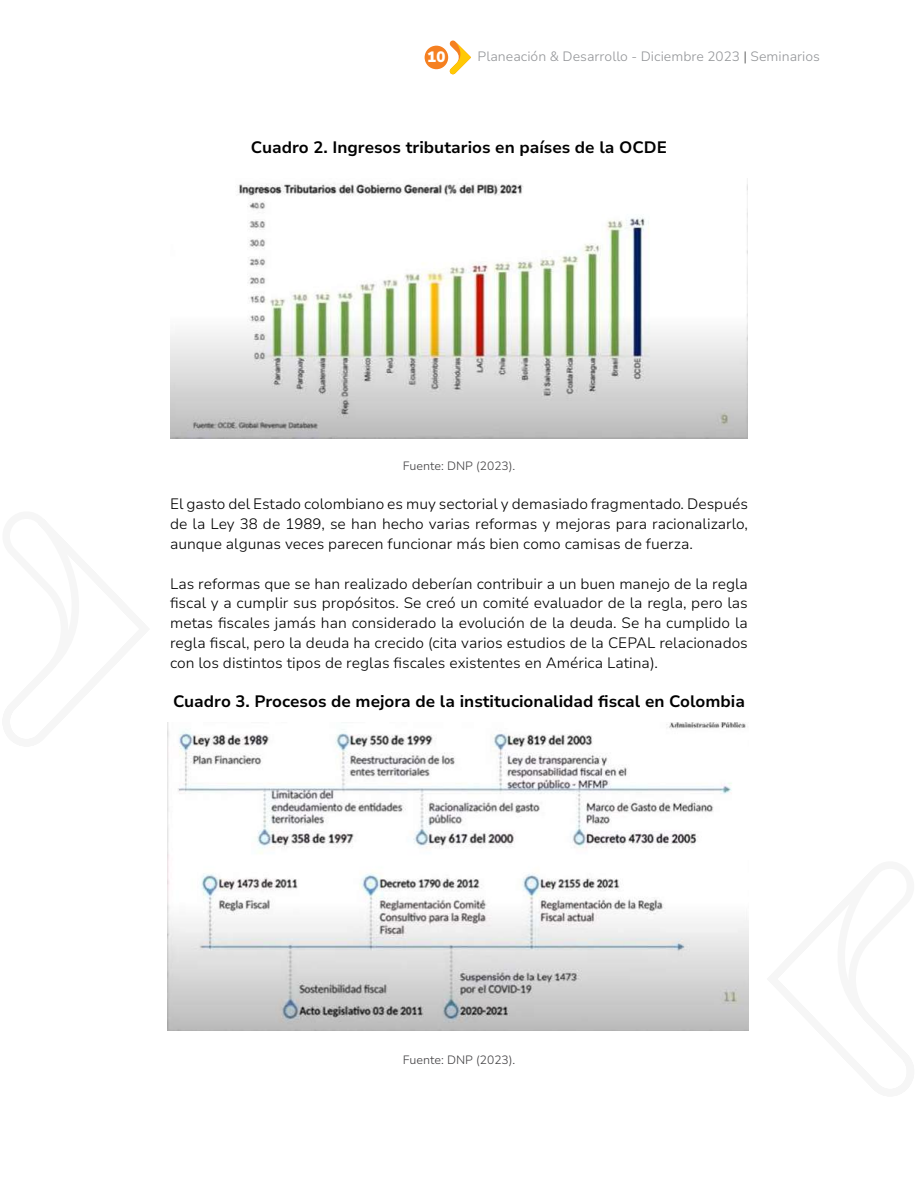
<style>
.page{position:relative;width:918px;height:1188px;background:#fff}
.page>*{position:absolute;margin:0;border:0;box-sizing:border-box;transform-origin:0 0}
.t1{font:700 16.5px "Nunito Sans 10 pt";color:#000}
.t2{font:300 15px/19.8px "Nunito Sans 10 pt";color:#000;text-align:justify}
.t3{font:900 15px "Nunito Sans 10 pt";color:#fff}
.t4{font:300 13.5px "Nunito Sans 10 pt";color:#939598}
.t5{font:300 12px "Nunito Sans 10 pt";color:#414042}
.s1{color:#4d4d4d}
</style>
<div class="page">
<div style="left:425px;top:46px;width:23px;height:23px;background:#f58021;border-radius:50%"></div>
<svg style="left:449px;top:40px;width:22px;height:35px"></svg>
<img style="left:170px;top:183px;width:577px;height:256px">
<img style="left:168px;top:723px;width:581px;height:307px">
<p class="t3" style="left:427px;top:46px;width:20px">10</p>
<p class="t4" style="left:478px;top:47px;width:344px">Planeación &amp; Desarrollo - Diciembre 2023 <span class="s1">|</span> Seminarios</p>
<p class="t1" style="left:251px;top:136px;width:418px">Cuadro 2. Ingresos tributarios en países de la OCDE</p>
<p class="t5" style="left:403px;top:457px;width:114px">Fuente: DNP (2023).</p>
<p class="t2" style="left:170px;top:494px;width:579px">El gasto del Estado colombiano es muy sectorial y demasiado fragmentado. Después de la Ley 38 de 1989, se han hecho varias reformas y mejoras para racionalizarlo, aunque algunas veces parecen funcionar más bien como camisas de fuerza.</p>
<p class="t2" style="left:170px;top:573px;width:579px">Las reformas que se han realizado deberían contribuir a un buen manejo de la regla fiscal y a cumplir sus propósitos. Se creó un comité evaluador de la regla, pero las metas fiscales jamás han considerado la evolución de la deuda. Se ha cumplido la regla fiscal, pero la deuda ha crecido (cita varios estudios de la CEPAL relacionados con los distintos tipos de reglas fiscales existentes en América Latina).</p>
<p class="t1" style="left:173px;top:690px;width:573px">Cuadro 3. Procesos de mejora de la institucionalidad fiscal en Colombia</p>
<p class="t5" style="left:403px;top:1051px;width:114px">Fuente: DNP (2023).</p>
</div>
